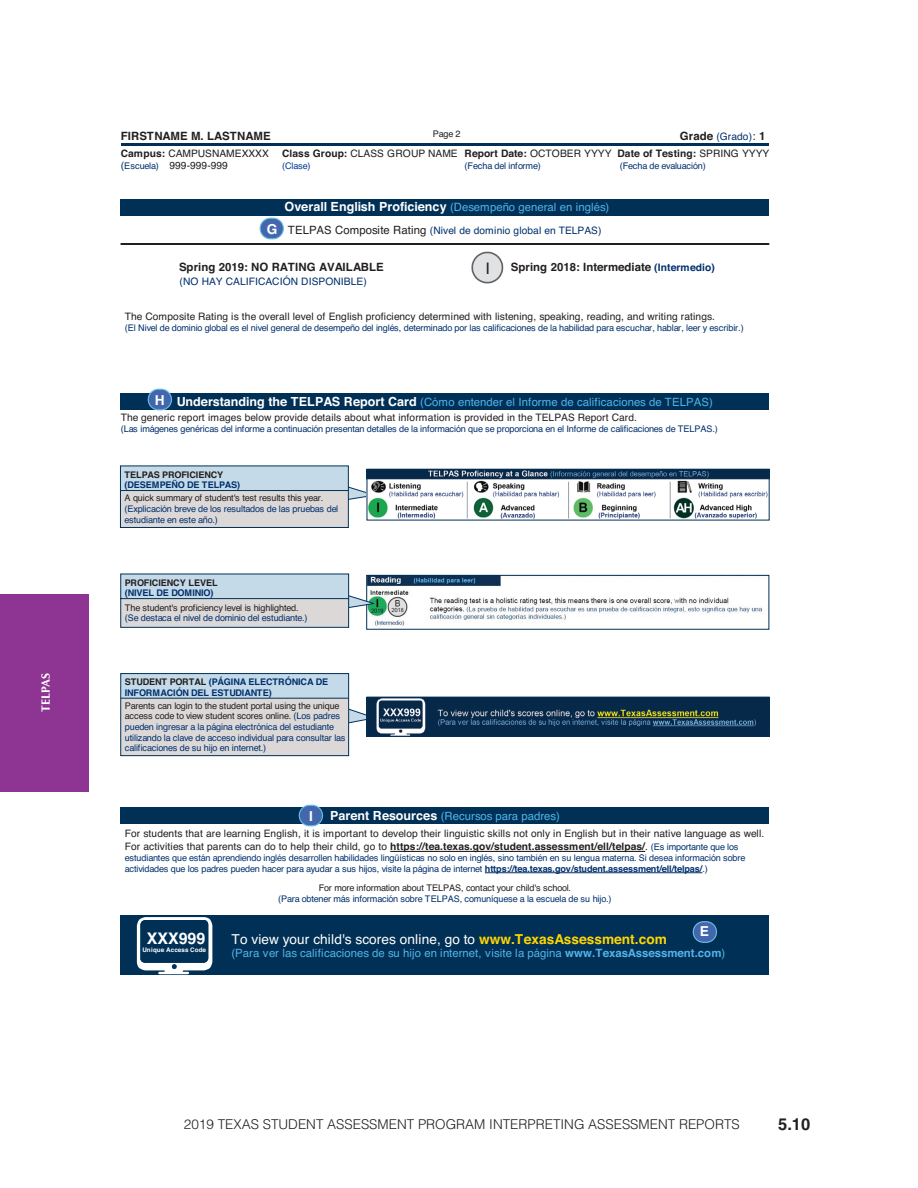
<style>
.page{position:relative;width:918px;height:1188px;background:#fff}
.page>*{position:absolute;margin:0;border:0;box-sizing:border-box;transform-origin:0 0}
.t1{font:700 16.5px "Helvetica LT Std";color:#231f20}
.t2{font:700 15.9px "Helvetica";letter-spacing:-.005em;color:#fff}
.t3{font:15.9px "Helvetica";color:#231f20}
.t4{font:13.65px "Helvetica";letter-spacing:.005em;color:#fff}
.t5{font:700 13.65px "Helvetica";color:#fff}
.t6{font:300 13.5px "Helvetica LT Std";color:#231f20}
.t7{font:700 12px "Optima";color:#fff}
.t8{font:11.4px "Helvetica";letter-spacing:-.005em;color:#53b3e8}
.t9{font:700 11.4px "Helvetica";letter-spacing:.005em;color:#231f20}
.t10{font:10.2px/12.6px "Helvetica";letter-spacing:.005em;color:#231f20}
.t11{font:10.2px "Helvetica";letter-spacing:.005em;color:#00306d}
.t12{font:700 10.2px "Helvetica";letter-spacing:.005em;color:#231f20}
.t13{font:9.15px/10.6px "Helvetica";letter-spacing:-.015em;color:#00306d}
.t14{font:700 9.15px/10.6px "Helvetica";letter-spacing:-.01em;color:#00306d}
.t15{font:9.15px/10.6px "Helvetica";letter-spacing:-.015em;color:#231f20}
.t16{font:700 9.15px/10.6px "Helvetica";letter-spacing:-.01em;color:#231f20}
.t17{font:9.15px "Helvetica";letter-spacing:-.01em;color:#003894}
.t18{font:700 6.3px "Helvetica";letter-spacing:.01em;color:#fff}
.s1{font-weight:700;font-size:11.4px;color:#231f20}
.s2{font-size:11.4px;color:#231f20}
.s3{font-weight:700}
.s4{font-weight:400}
.s5{color:#00306d}
.s6{font-size:9.15px;color:#00306d}
.s7{font-weight:700;font-size:12.6px;color:#fff}
.s8{font-weight:700;font-size:13.65px;color:#fff}
.s9{font-size:10.2px;color:#00306d}
.s10{color:#231f20}
.s11{font-weight:700;color:#ffd500}
</style>
<div class="page">
<div style="left:0;top:594px;width:88px;height:198px;background:#8e3594"></div>
<svg style="left:349px;top:694px;width:27px;height:38px"></svg>
<div style="left:121px;top:674px;width:228px;height:24px;background:#c5dae8"></div>
<div style="left:121px;top:698px;width:228px;height:58px;background:#dcd8d7"></div>
<hr style="left:121px;top:243px;width:648px;height:2px;background:#231f20">
<hr style="left:121px;top:143px;width:48px;height:3px;background:#003056">
<hr style="left:169px;top:143px;width:45px;height:3px;background:#003056">
<hr style="left:214px;top:143px;width:68px;height:3px;background:#003056">
<hr style="left:282px;top:143px;width:90px;height:3px;background:#003056">
<hr style="left:372px;top:143px;width:93px;height:3px;background:#003056">
<hr style="left:465px;top:143px;width:104px;height:3px;background:#003056">
<hr style="left:569px;top:143px;width:48px;height:3px;background:#003056">
<hr style="left:617px;top:143px;width:99px;height:3px;background:#003056">
<hr style="left:716px;top:143px;width:53px;height:3px;background:#003056">
<svg style="left:349px;top:474px;width:18px;height:33px"></svg>
<div style="left:120px;top:466px;width:228px;height:25px;background:#c5dae8"></div>
<div style="left:120px;top:491px;width:228px;height:36px;background:#dcd8d7"></div>
<hr style="left:120px;top:490px;width:228px;height:1px;background:#003056">
<div style="left:120px;top:466px;width:229px;height:62px;border:1px solid #003056"></div>
<hr style="left:121px;top:698px;width:228px;height:1px;background:#003056">
<div style="left:120px;top:673px;width:229px;height:83px;border:1px solid #003056"></div>
<hr style="left:390px;top:851px;width:255px;height:1px;background:#231f20">
<hr style="left:485px;top:872px;width:217px;height:1px;background:#00306d">
<div style="left:121px;top:199px;width:648px;height:16px;background:#003056"></div>
<div style="left:260px;top:218px;width:23px;height:21px;background:#4367ad;border-radius:10px"></div>
<div style="left:260px;top:218px;width:24px;height:21px;border:1px solid #68bfe5;border-radius:10px"></div>
<svg style="left:471px;top:251px;width:33px;height:33px"></svg>
<div style="left:121px;top:394px;width:648px;height:16px;background:#003056"></div>
<div style="left:148px;top:389px;width:23px;height:21px;background:#4367ad;border-radius:10px"></div>
<div style="left:148px;top:389px;width:24px;height:21px;border:1px solid #68bfe5;border-radius:10px"></div>
<img style="left:369px;top:471px;width:399px;height:47px">
<div style="left:367px;top:469px;width:403px;height:51px;border:1px solid #003056"></div>
<img style="left:375px;top:577px;width:388px;height:49px">
<div style="left:366px;top:575px;width:403px;height:55px;border:1px solid #003056"></div>
<svg style="left:120px;top:573px;width:255px;height:55px;background:#c2cdd5"></svg>
<img style="left:369px;top:699px;width:399px;height:36px">
<div style="left:367px;top:697px;width:403px;height:40px;border:1px solid #003056"></div>
<div style="left:121px;top:807px;width:648px;height:17px;background:#003056"></div>
<div style="left:299px;top:805px;width:24px;height:21px;background:#4367ad;border-radius:10px"></div>
<div style="left:299px;top:805px;width:24px;height:21px;border:1px solid #68bfe5;border-radius:10px"></div>
<div style="left:121px;top:915px;width:648px;height:60px;background:#003056"></div>
<svg style="left:137px;top:917px;width:75px;height:57px"></svg>
<div style="left:693px;top:922px;width:23px;height:20px;background:#4367ad;border-radius:10px"></div>
<div style="left:693px;top:921px;width:24px;height:22px;border:1px solid #68bfe5;border-radius:10px"></div>
<h3 class="t7" style="left:39px;top:712px;width:40px;rotate:-90deg">TELPAS</h3>
<p class="t9" style="left:121px;top:127px;width:151px">FIRSTNAME M. LASTNAME</p>
<p class="t15" style="left:433px;top:129px;width:29px">Page 2</p>
<p class="t11" style="left:680px;top:129px;width:87px"><span class="s1">Grade</span> (Grado)<span class="s2">:</span> <span class="s1">1</span></p>
<p class="t10" style="left:121px;top:148px;width:150px"><span class="s3">Campus:</span> CAMPUSNAMEXXXX</p>
<p class="t12" style="left:282px;top:145px;width:489px">Class Group: <span class="s4">CLASS GROUP NAME</span> Report Date: <span class="s4">OCTOBER YYYY</span> Date of Testing: <span class="s4">SPRING YYYY</span></p>
<p class="t10" style="left:121px;top:160px;width:109px"><span class="s5">(</span><span class="s6">Escuela)</span> 999-999-999</p>
<p class="t17" style="left:282px;top:158px;width:30px">(Clase)</p>
<p class="t13" style="left:465px;top:160px;width:78px">(Fecha del informe)</p>
<p class="t13" style="left:620px;top:160px;width:87px">(Fecha de evaluación)</p>
<p class="t8" style="left:285px;top:199px;width:326px"><span class="s7">Overall English Proficiency</span> (Desempeño general en inglés)</p>
<p class="t11" style="left:267px;top:223px;width:336px"><span class="s8">G</span> <span class="s2">TELPAS Composite Rating</span> (Nivel de dominio global en TELPAS)</p>
<p class="t9" style="left:179px;top:258px;width:206px">Spring 2019: NO RATING AVAILABLE</p>
<p class="t3" style="left:485px;top:256px;width:6px">I</p>
<p class="t9" style="left:511px;top:258px;width:205px">Spring 2018: Intermediate <span class="s9">(Intermedio)</span></p>
<p class="t11" style="left:180px;top:273px;width:189px">(NO HAY CALIFICACIÓN DISPONIBLE)</p>
<p class="t10" style="left:125px;top:310px;width:592px">The Composite Rating is the overall level of English proficiency determined with listening, speaking, reading, and writing ratings.</p>
<p class="t13" style="left:125px;top:323px;width:620px">(El Nivel de dominio global es el nivel general de desempeño del inglés, determinado por las calificaciones de la habilidad para escuchar, hablar, leer y escribir.)</p>
<p class="t8" style="left:155px;top:393px;width:560px"><span class="s8">H</span> <span class="s7">Understanding the TELPAS Report Card</span> (Cómo entender el Informe de calificaciones de TELPAS)</p>
<p class="t10" style="left:121px;top:411px;width:518px">The generic report images below provide details about what information is provided in the TELPAS Report Card.</p>
<p class="t13" style="left:121px;top:424px;width:599px">(Las imágenes genéricas del informe a continuación presentan detalles de la información que se proporciona en el Informe de calificaciones de TELPAS.)</p>
<p class="t14" style="left:125px;top:469px;width:117px"><span class="s10">TELPAS PROFICIENCY </span>(DESEMPEÑO DE TELPAS)</p>
<p class="t13" style="left:125px;top:493px;width:215px"><span class="s10">A quick summary of student's test results this year. </span>(Explicación breve de los resultados de las pruebas del estudiante en este año.)</p>
<p class="t16" style="left:125px;top:577px;width:94px">PROFICIENCY LEVEL <span class="s5">(NIVEL DE DOMINIO)</span></p>
<p class="t15" style="left:125px;top:602px;width:184px">The student's proficiency level is highlighted. <span class="s5">(Se destaca el nivel de dominio del estudiante.)</span></p>
<p class="t14" style="left:125px;top:677px;width:205px"><span class="s10">STUDENT PORTAL</span> (PÁGINA ELECTRÓNICA DE<br>INFORMACIÓN DEL ESTUDIANTE)</p>
<p class="t13" style="left:125px;top:700px;width:222px"><span class="s10">Parents can login to the student portal using the unique access code to view student scores online.</span> (Los padres pueden ingresar a la página electrónica del estudiante utilizando la clave de acceso individual para consultar las calificaciones de su hijo en internet.)</p>
<p class="t8" style="left:309px;top:807px;width:252px"><span class="s8">I</span> <span class="s7">Parent Resources</span> (Recursos para padres)</p>
<p class="t10" style="left:125px;top:828px;width:641px">For students that are learning English, it is important to develop their linguistic skills not only in English but in their native language as well.<br>For activities that parents can do to help their child, go to <span class="s3">https://tea.texas.gov/student.assessment/ell/telpas/</span>. <span class="s6">(Es importante que los</span></p>
<p class="t13" style="left:125px;top:853px;width:622px">estudiantes que están aprendiendo inglés desarrollen habilidades lingüísticas no solo en inglés, sino también en su lengua materna. Si desea información sobre actividades que los padres pueden hacer para ayudar a sus hijos, visite la página de internet <span class="s3">https://tea.texas.gov/student.assessment/ell/telpas/</span>.)</p>
<p class="t13" style="left:278px;top:883px;width:335px;text-align:center"><span class="s10">For more information about TELPAS, contact your child's school.<br></span>(Para obtener más información sobre TELPAS, comuníquese a la escuela de su hijo.)</p>
<p class="t4" style="left:232px;top:929px;width:437px">To view your child's scores online, go to <span class="s11">www.TexasAssessment.com</span></p>
<p class="t8" style="left:232px;top:944px;width:495px">(Para ver las calificaciones de su hijo en internet, visite la página <span class="s3">www.TexasAssessment.com</span>)</p>
<p class="t5" style="left:700px;top:920px;width:11px">E</p>
<p class="t2" style="left:163px;top:925px;width:29px">N/A</p>
<p class="t2" style="left:147px;top:925px;width:60px">XXX999</p>
<p class="t18" style="left:142px;top:945px;width:65px">Unique Access Code</p>
<h3 class="t6" style="left:184px;top:1116px;width:557px">2019 TEXAS STUDENT ASSESSMENT PROGRAM INTERPRETING ASSESSMENT REPORTS</h3>
<h1 class="t1" style="left:778px;top:1114px;width:34px">5.10</h1>
</div>
